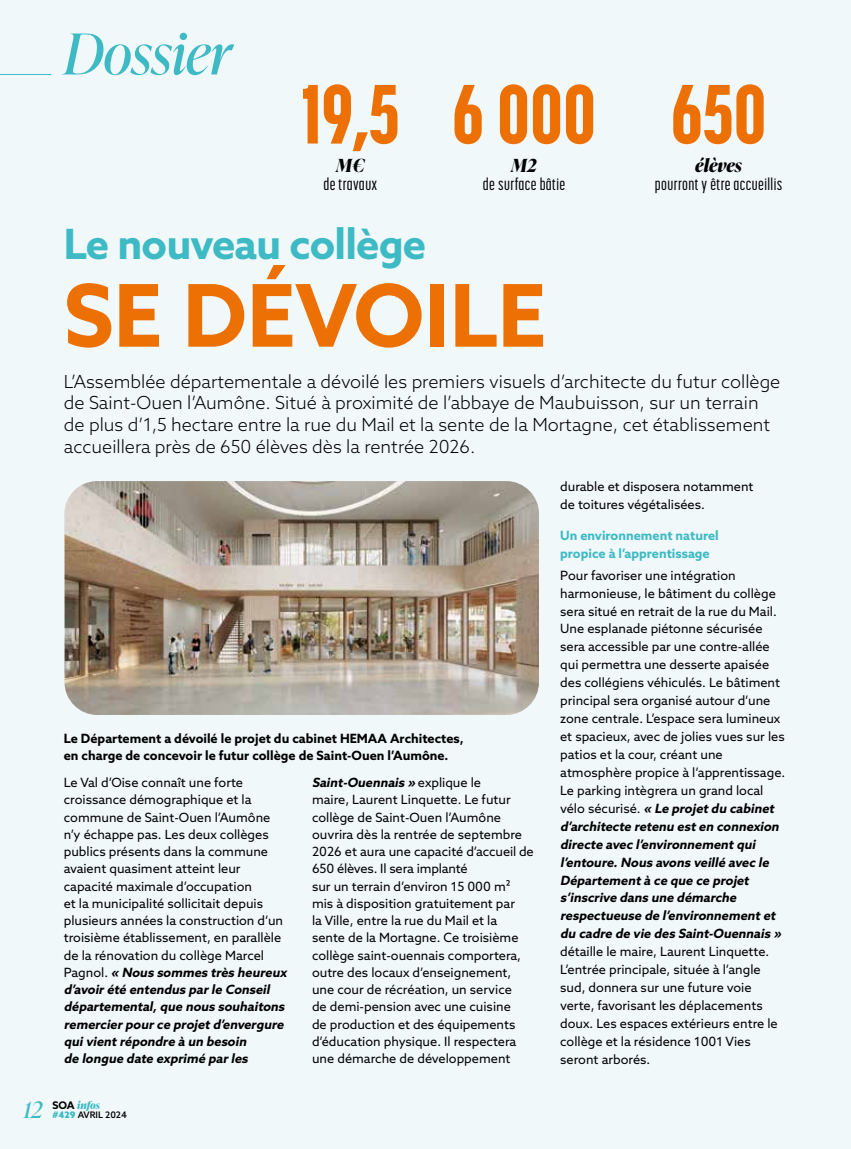
<style>
.page{position:relative;width:851px;height:1149px;background:#fff}
.page>*{position:absolute;margin:0;border:0;box-sizing:border-box;transform-origin:0 0}
.t1{font:700 86.4px "Azo Sans";color:#ed7004}
.t2{font:800 82.95px "Korolev Compressed";color:#ed7004}
.t3{font:italic 56.1px "Ivy Presto Display";color:#3dbac4}
.t4{font:700 41.7px "Azo Sans";letter-spacing:-.02em;color:#3dbac4}
.t5{font:300 18px/21.6px "Azo Sans";color:#000}
.t6{font:italic 700 18px "Ivy Presto Display";color:#000}
.t7{font:500 16.5px "Korolev Compressed";letter-spacing:.025em;color:#000}
.t8{font:12.75px/17.2px "Azo Sans";color:#000}
.t9{font:700 12.75px/17.2px "Azo Sans";color:#000}
.t10{font:700 12.75px/17.9px "Azo Sans";color:#3dbac4}
.t11{font:italic 700 10.5px "Ivy Presto Display";color:#3dbac4}
.t12{font:500 9px "Azo Sans";color:#000}
.s1{font-weight:700;font-style:italic}
.s2{font-weight:400;font-size:22.8px}
.s3{font-family:"Azo Sans";font-style:normal;color:#000}
.s4{font-weight:900;color:#3dbac4}
</style>
<div class="page">
<div style="left:0;top:0;width:850px;height:1148px;background:#f0f8fa"></div>
<hr style="left:0;top:74px;width:51px;height:1px;background:#3dbac4">
<img style="left:64px;top:481px;width:475px;height:233px">
<h3 class="t3" style="left:64px;top:14px;width:169px">Dossier</h3>
<h2 class="t2" style="left:301px;top:66px;width:100px">19,5</h2>
<h3 class="t6" style="left:336px;top:152px;width:30px">M€</h3>
<p class="t7" style="left:323px;top:175px;width:55px">de travaux</p>
<h2 class="t2" style="left:452px;top:66px;width:145px">6 000</h2>
<h3 class="t6" style="left:511px;top:152px;width:27px">M2</h3>
<p class="t7" style="left:483px;top:175px;width:84px">de surface bâtie</p>
<h3 class="t4" style="left:64px;top:217px;width:364px">Le nouveau collège</h3>
<h1 class="t1" style="left:64px;top:259px;width:484px">SE DÉVOILE</h1>
<h2 class="t2" style="left:670px;top:66px;width:97px">650</h2>
<h3 class="t6" style="left:695px;top:152px;width:48px">élèves</h3>
<p class="t7" style="left:655px;top:175px;width:129px">pourront y être accueillis</p>
<p class="t5" style="left:64px;top:370px;width:718px">L’Assemblée départementale a dévoilé les premiers visuels d’architecte du futur collège de Saint-Ouen l’Aumône. Situé à proximité de l’abbaye de Maubuisson, sur un terrain de plus d’1,5 hectare entre la rue du Mail et la sente de la Mortagne, cet établissement accueillera près de 650 élèves dès la rentrée 2026.</p>
<p class="t9" style="left:64px;top:729px;width:401px">Le Département a dévoilé le projet du cabinet HEMAA Architectes, en charge de concevoir le futur collège de Saint-Ouen l’Aumône.</p>
<p class="t8" style="left:64px;top:773px;width:227px">Le Val d’Oise connaît une forte croissance démographique et la commune de Saint-Ouen l’Aumône n’y échappe pas. Les deux collèges publics présents dans la commune avaient quasiment atteint leur capacité maximale d’occupation<br>et la municipalité sollicitait depuis plusieurs années la construction d’un troisième établissement, en parallèle de la rénovation du collège Marcel<br>P a g n o l . <span class="s1">« Nous sommes très heureux d’avoirété entendus parle Conseil départemental,que nous souhaitons remercierpource projetd’envergure quivientrépondre à un besoin<br>de longue date exprimé parles</span></p>
<p class="t8" style="left:312px;top:773px;width:223px"><span class="s1">Saint-Ouennais »</span> ex p l i q u e l e<br>maire, Laurent Linquette. Le futur collège de Saint-Ouen l’Aumône ouvrira dès la rentrée de septembre 2026 et aura une capacité d’accueil de 650 élèves. Il sera implanté<br>sur un terrain d’environ 15 000 m² mis à disposition gratuitement par<br>la Ville, entre la rue du Mail et la<br>sente de la Mortagne. Ce troisième collège saint-ouennais comportera, outre des locaux d’enseignement, une cour de récréation, un service<br>de demi-pension avec une cuisine<br>de production et des équipements d’éducation physique. Il respectera une démarche de développement</p>
<p class="t11" style="left:23px;top:1097px;width:78px"><span class="s2">12</span> <span class="s3">SOA</span> infos</p>
<p class="t12" style="left:52px;top:1108px;width:76px"><span class="s4">#429</span> AVRIL 2024</p>
<p class="t8" style="left:560px;top:477px;width:195px;line-height:17.9px">durable et disposera notamment de toitures végétalisées.</p>
<p class="t10" style="left:560px;top:525px;width:160px">Un environnement naturel propice à l’apprentissage</p>
<p class="t8" style="left:560px;top:566px;width:226px;line-height:17.9px">Pour favoriser une intégration harmonieuse, le bâtiment du collège sera situé en retrait de la rue du Mail.<br>Une esplanade piétonne sécurisée sera accessible par une contre-allée qui permettra une desserte apaisée des collégiens véhiculés. Le bâtiment principal sera organisé autour d’une zone centrale. L’espace sera lumineux et spacieux, avec de jolies vues sur les patios et la cour, créant une atmosphère propice à l’apprentissage.<br>Le parking intègrera un grand local vélo sécurisé. <span class="s1">« Le projetdu cabinet d’architecte retenu esten connexion directe avec l’environnementqui l’entoure.Nous avons veillé avec le Départementà ce que ce projet s’inscrive dans une démarche respectueuse de l’environnementet du cadre de vie des Saint-Ouennais »</span></p>
<p class="t8" style="left:560px;top:942px;width:219px;line-height:17.9px">détaille le maire, Laurent Linquette.<br>L’entrée principale, située à l’angle sud, donnera sur une future voie verte, favorisant les déplacements doux. Les espaces extérieurs entre le collège et la résidence 1001 Vies seront arborés.</p>
</div>
